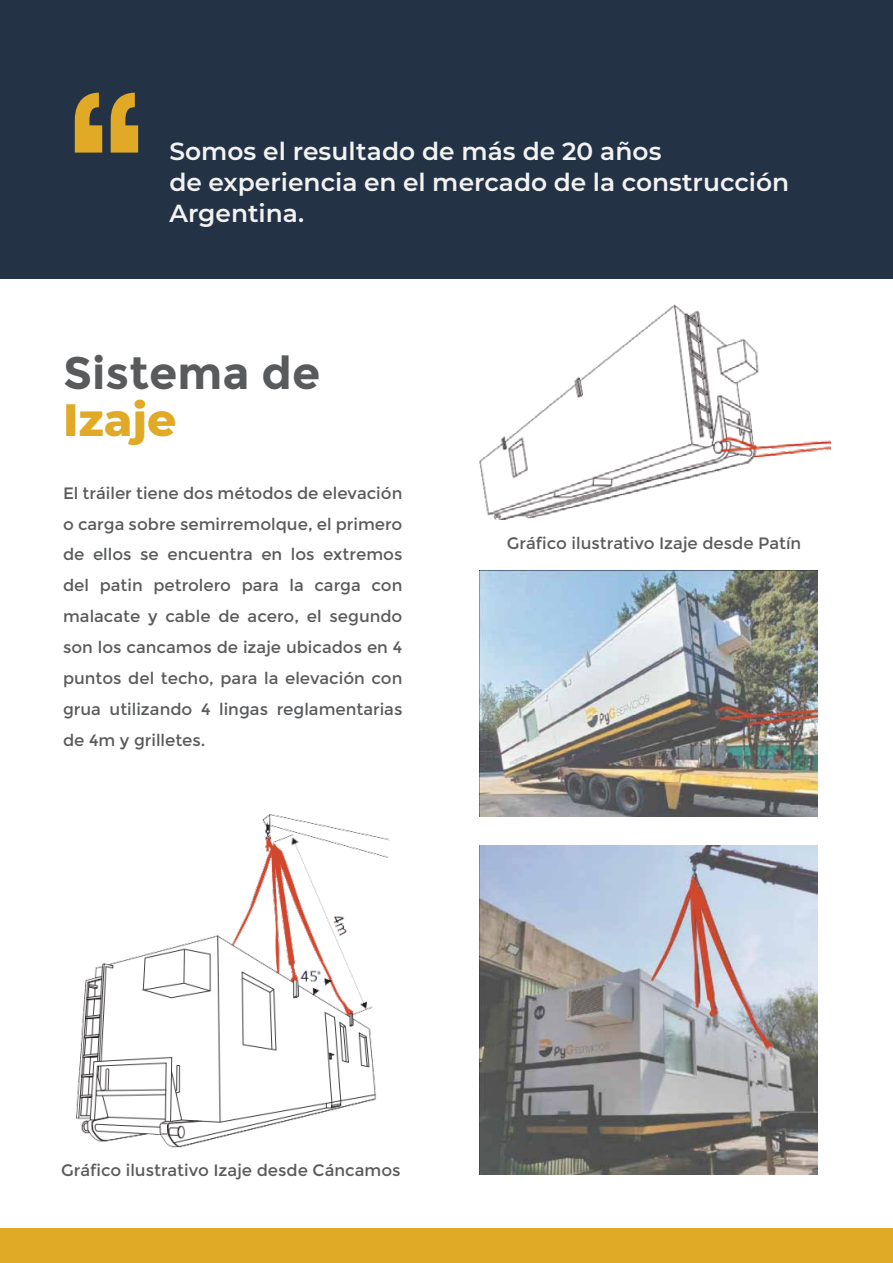
<style>
.page{position:relative;width:893px;height:1263px;background:#fff}
.page>*{position:absolute;margin:0;border:0;box-sizing:border-box;transform-origin:0 0}
.t1{font:700 45.3px "Montserrat";color:#595a5c}
.t2{font:800 45.3px "Montserrat";color:#e0a926}
.t3{font:600 24.75px/30.9px "Montserrat";color:#f2f3f2}
.t4{font:16.5px/30.9px "Montserrat";color:#595a5c;text-align:justify}
</style>
<div class="page">
<div style="left:0;top:1228px;width:893px;height:35px;background:#e0a926"></div>
<div style="left:0;top:0;width:893px;height:278px;background:#233245"></div>
<svg style="left:75px;top:93px;width:63px;height:60px"></svg>
<img style="left:479px;top:305px;width:351px;height:214px">
<img style="left:76px;top:815px;width:313px;height:332px">
<img style="left:479px;top:571px;width:339px;height:245px">
<img style="left:479px;top:846px;width:339px;height:328px">
<h2 class="t3" style="left:169px;top:135px;width:621px">Somos el resultado de más de 20 años<br>de experiencia en el mercado de la construcción<br>Argentina.</h2>
<h1 class="t1" style="left:63px;top:346px;width:259px">Sistema de</h1>
<h1 class="t2" style="left:63px;top:387px;width:115px">Izaje</h1>
<p class="t4" style="left:63px;top:477px;width:341px">El tráiler tiene dos métodos de elevación o carga sobre semirremolque, el primero de ellos se encuentra en los extremos del patin petrolero para la carga con malacate y cable de acero, el segundo son los cancamos de izaje ubicados en 4 puntos del techo, para la elevación con grua utilizando 4 lingas reglamentarias de 4m y grilletes.</p>
<p class="t4" style="left:507px;top:528px;width:296px">Gráfico ilustrativo Izaje desde Patín</p>
<p class="t4" style="left:61px;top:1155px;width:341px">Gráfico ilustrativo Izaje desde Cáncamos</p>
</div>
